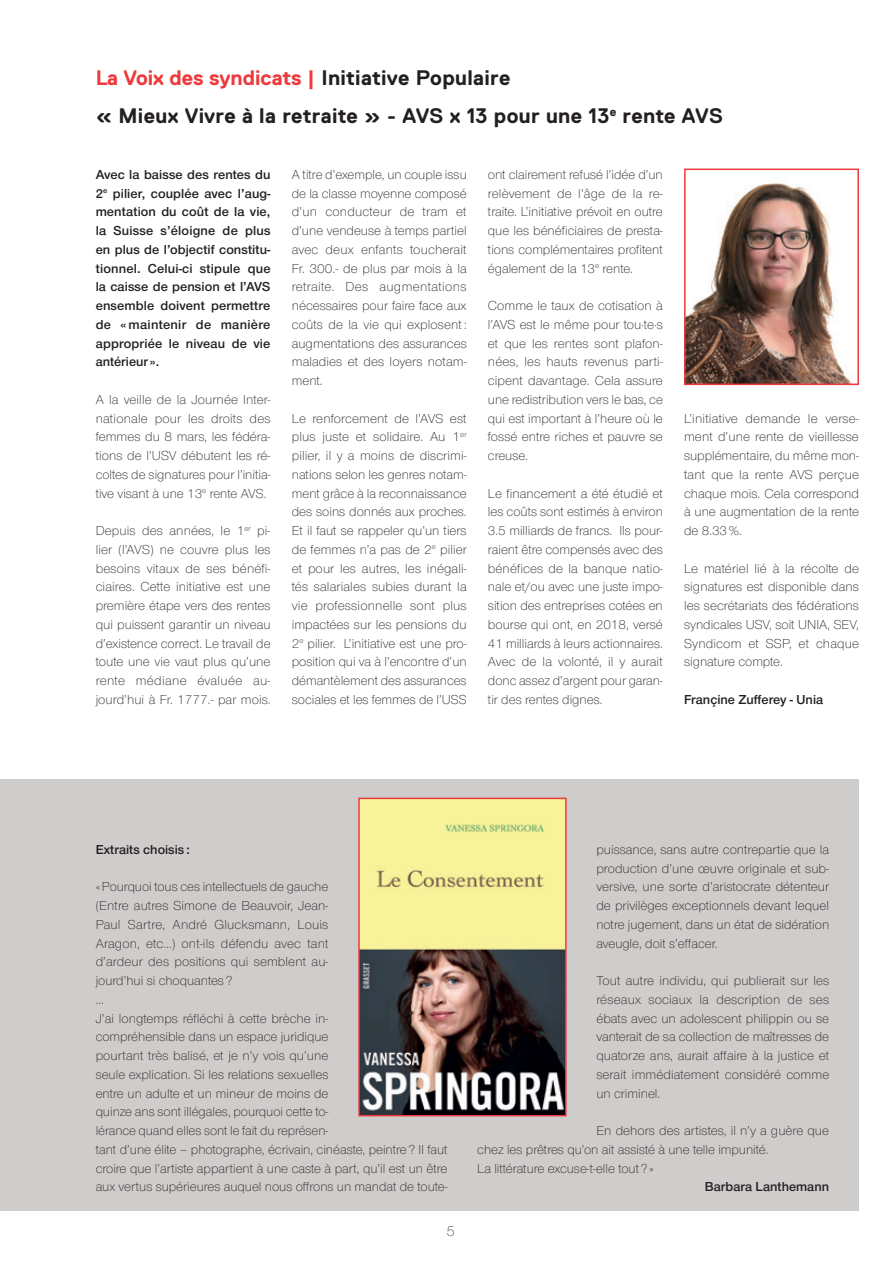
<style>
.page{position:relative;width:893px;height:1263px;background:#fff}
.page>*{position:absolute;margin:0;border:0;box-sizing:border-box;transform-origin:0 0}
.t1{font:700 21px/37.5px "Replica";letter-spacing:.01em;color:#231f20}
.t2{font:300 15px "Nimbus San Nov";color:#3e3e3f}
.t3{font:300 13.5px/18.8px "Nimbus San Nov";color:#231f20;text-align:justify}
.t4{font:13.5px/18.8px "Nimbus San Nov Sem Bol";color:#231f20;text-align:justify}
.s1{color:#ee3a3e}
</style>
<div class="page">
<img style="left:687px;top:183px;width:164px;height:199px">
<div style="left:684px;top:169px;width:175px;height:216px;border:2px solid #ee3a3e"></div>
<div style="left:0;top:779px;width:859px;height:431px;background:#cfcdcc"></div>
<img style="left:361px;top:801px;width:203px;height:312px">
<div style="left:358px;top:798px;width:209px;height:318px;border:2px solid #ee3a3e"></div>
<h1 class="t1" style="left:96px;top:59px;width:629px"><span class="s1">La Voix des syndicats |</span> Initiative Populaire<br>« Mieux Vivre à la retraite » - AVS x 13 pour une 13<sup>e</sup> rente AVS</h1>
<p class="t4" style="left:96px;top:165px;width:176px">Avec la baisse des rentes du 2<sup>e</sup> pilier, couplée avec l’aug&shy;mentation du coût de la vie, la Suisse s’éloigne de plus en plus de l’objectif constitu&shy;tionnel. Celui-ci stipule que la caisse de pension et l’AVS ensemble doivent permettre de « maintenir de manière appropriée le niveau de vie antérieur ».</p>
<p class="t3" style="left:96px;top:390px;width:176px">A la veille de la Journée Inter&shy;nationale pour les droits des femmes du 8 mars, les fédéra&shy;tions de l’USV débutent les ré&shy;coltes de signatures pour l’initia&shy;tive visant à une 13<sup>e</sup> rente AVS.</p>
<p class="t3" style="left:96px;top:521px;width:176px">Depuis des années, le 1<sup>er</sup> pi&shy;lier (l’AVS) ne couvre plus les besoins vitaux de ses bénéfi&shy;ciaires. Cette initiative est une première étape vers des rentes qui puissent garantir un niveau d’existence correct. Le travail de toute une vie vaut plus qu’une rente médiane évaluée au&shy;jourd’hui à Fr. 1777.- par mois.</p>
<p class="t3" style="left:292px;top:165px;width:176px">A titre d’exemple, un couple issu de la classe moyenne composé d’un conducteur de tram et d’une vendeuse à temps partiel avec deux enfants toucherait Fr. 300.- de plus par mois à la retraite. Des augmentations nécessaires pour faire face aux coûts de la vie qui explosent : augmentations des assurances maladies et des loyers notam&shy;ment.</p>
<p class="t3" style="left:292px;top:409px;width:176px">Le renforcement de l’AVS est plus juste et solidaire. Au 1<sup>er </sup>pilier, il y a moins de discrimi&shy;nations selon les genres notam&shy;ment grâce à la reconnaissance des soins donnés aux proches.<br>Et il faut se rappeler qu’un tiers de femmes n’a pas de 2<sup>e</sup> pilier et pour les autres, les inégali&shy;tés salariales subies durant la vie professionnelle sont plus impactées sur les pensions du 2<sup>e</sup> pilier. L’initiative est une pro&shy;position qui va à l’encontre d’un démantèlement des assurances sociales et les femmes de l’USS</p>
<p class="t3" style="left:488px;top:165px;width:176px">ont clairement refusé l’idée d’un relèvement de l’âge de la re&shy;traite. L’initiative prévoit en outre que les bénéficiaires de presta&shy;tions complémentaires profitent également de la 13<sup>e</sup> rente.</p>
<p class="t3" style="left:488px;top:296px;width:176px">Comme le taux de cotisation à l’AVS est le même pour tou·te·s et que les rentes sont plafon&shy;nées, les hauts revenus parti&shy;cipent davantage. Cela assure une redistribution vers le bas, ce qui est important à l’heure où le fossé entre riches et pauvre se creuse.</p>
<p class="t3" style="left:488px;top:484px;width:176px">Le financement a été étudié et les coûts sont estimés à environ 3.5 milliards de francs. Ils pour&shy;raient être compensés avec des bénéfices de la banque natio&shy;nale et/ou avec une juste impo&shy;sition des entreprises cotées en bourse qui ont, en 2018, versé 41 milliards à leurs actionnaires.<br>Avec de la volonté, il y aurait donc assez d’argent pour garan&shy;tir des rentes dignes.</p>
<p class="t3" style="left:684px;top:409px;width:176px">L’initiative demande le verse&shy;ment d’une rente de vieillesse supplémentaire, du même mon&shy;tant que la rente AVS perçue chaque mois. Cela correspond à une augmentation de la rente de 8.33 %.</p>
<p class="t3" style="left:684px;top:559px;width:176px">Le matériel lié à la récolte de signatures est disponible dans les secrétariats des fédérations syndicales USV, soit UNIA, SEV, Syndicom et SSP, et chaque signature compte.</p>
<p class="t4" style="left:684px;top:690px;width:141px">Françine Zufferey - Unia</p>
<p class="t4" style="left:96px;top:840px;width:96px">Extraits choisis :</p>
<p class="t3" style="left:96px;top:878px;width:353px;text-align:left">« Pourquoi tous ces intellectuels de gauche<br>(Entre autres Simone de Beauvoir, Jean-<br>Paul Sartre, André Glucksmann, Louis<br>Aragon, etc…) ont-ils défendu avec tant<br>d’ardeur des positions qui semblent au-<br>jourd’hui si choquantes ?<br>…<br>J’ai longtemps réfléchi à cette brèche in-<br>compréhensible dans un espace juridique<br>pourtant très balisé, et je n’y vois qu’une<br>seule explication. Si les relations sexuelles<br>entre un adulte et un mineur de moins de<br>quinze ans sont illégales, pourquoi cette to-<br>lérance quand elles sont le fait du représen-<br>tant d’une élite – photographe, écrivain, cinéaste, peintre ? Il faut croire que l’artiste appartient à une caste à part, qu’il est un être aux vertus supérieures auquel nous offrons un mandat de toute-</p>
<p class="t2" style="left:446px;top:1222px;width:10px">5</p>
<p class="t3" style="left:596px;top:840px;width:234px">puissance, sans autre contrepartie que la production d’une œuvre originale et sub&shy;versive, une sorte d’aristocrate détenteur de privilèges exceptionnels devant lequel notre jugement, dans un état de sidération aveugle, doit s’effacer.</p>
<p class="t3" style="left:596px;top:971px;width:234px">Tout autre individu, qui publierait sur les réseaux sociaux la description de ses ébats avec un adolescent philippin ou se vanterait de sa collection de maîtresses de quatorze ans, aurait affaire à la justice et serait immédiatement considéré comme un criminel.</p>
<p class="t3" style="left:477px;top:1121px;width:353px;text-align:left;text-indent:119px">En dehors des artistes, il n’y a guère que chez les prêtres qu’on ait assisté à une telle impunité.<br>La littérature excuse-t-elle tout ? »</p>
<p class="t4" style="left:705px;top:1177px;width:126px">Barbara Lanthemann</p>
</div>
